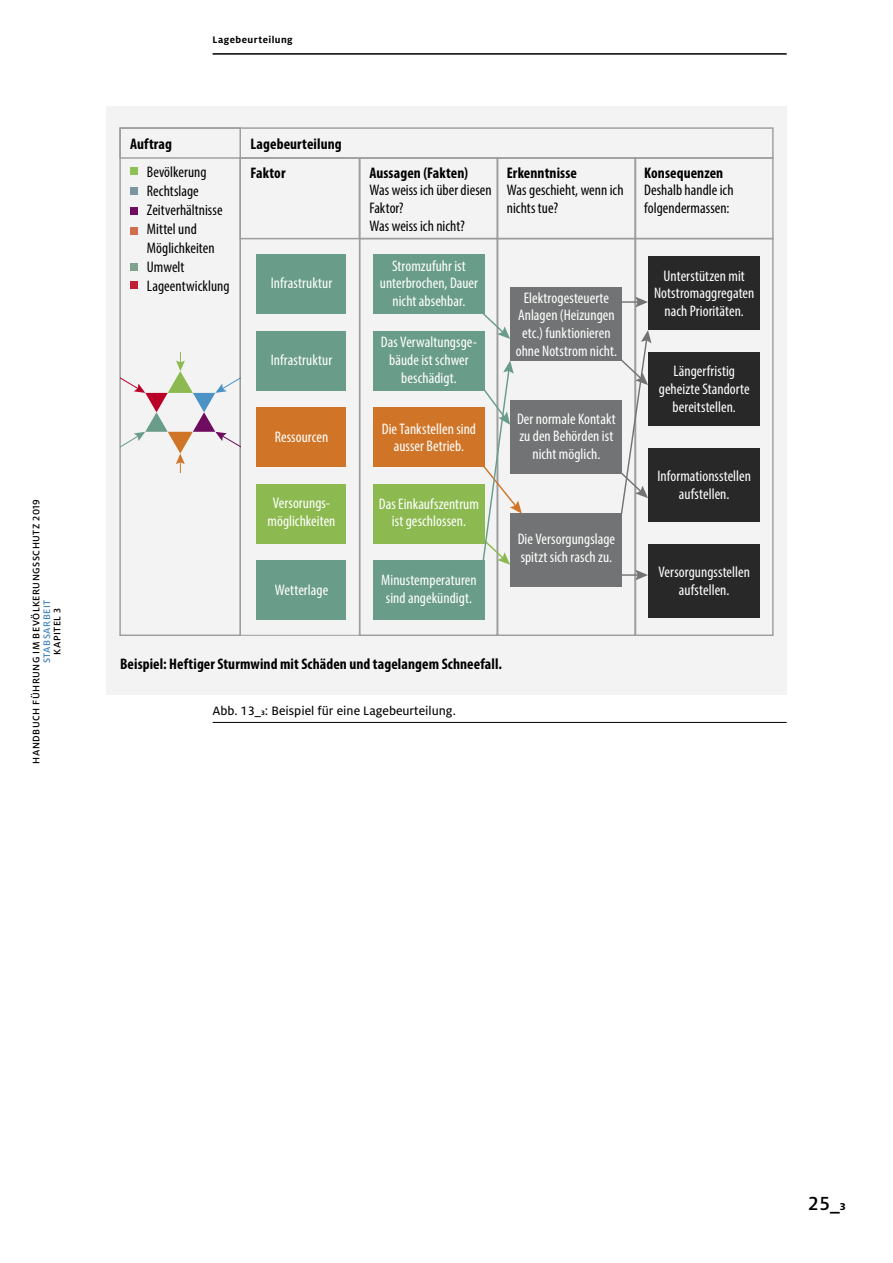
<style>
.page{position:relative;width:893px;height:1263px;background:#fff}
.page>*{position:absolute;margin:0;border:0;box-sizing:border-box;transform-origin:0 0}
.t1{font:500 21px "Milo OT";color:#000}
.t2{font:condensed 15.3px/17.7px "Myriad Pro";letter-spacing:.005em;color:#fff;text-align:center}
.t3{font:condensed 15.3px/17.7px "Myriad Pro";letter-spacing:.005em;color:#000}
.t4{font:700 condensed 15.3px/28.8px "Myriad Pro";letter-spacing:.005em;color:#000}
.t5{font:13.5px "Milo OT Text";color:#000}
.t6{font:500 10.5px/10.5px "Milo OT";letter-spacing:.05em;color:#000;text-align:center}
.t7{font:700 10.5px "Milo OT";letter-spacing:.04em;color:#000}
.s1{color:#4587c1}
.s2{font-weight:700}
</style>
<div class="page">
<hr style="left:213px;top:53px;width:574px;height:2px;background:#000">
<hr style="left:213px;top:722px;width:574px;height:1px;background:#000">
<div style="left:106px;top:106px;width:681px;height:588px;background:#f3f3f3"></div>
<div style="left:373px;top:331px;width:111px;height:59px;background:#699c89"></div>
<div style="left:256px;top:254px;width:90px;height:60px;background:#699c89"></div>
<div style="left:256px;top:331px;width:90px;height:59px;background:#699c89"></div>
<div style="left:256px;top:407px;width:90px;height:60px;background:#d07527"></div>
<div style="left:256px;top:484px;width:90px;height:59px;background:#8cba50"></div>
<div style="left:256px;top:560px;width:90px;height:60px;background:#699c89"></div>
<div style="left:373px;top:254px;width:111px;height:60px;background:#699c89"></div>
<div style="left:510px;top:287px;width:112px;height:73px;background:#727374"></div>
<div style="left:510px;top:400px;width:112px;height:74px;background:#727374"></div>
<div style="left:510px;top:513px;width:112px;height:74px;background:#727374"></div>
<div style="left:373px;top:407px;width:111px;height:60px;background:#d07527"></div>
<div style="left:373px;top:484px;width:111px;height:59px;background:#8cba50"></div>
<div style="left:373px;top:560px;width:111px;height:60px;background:#699c89"></div>
<div style="left:648px;top:256px;width:111px;height:74px;background:#282829"></div>
<div style="left:648px;top:352px;width:111px;height:74px;background:#282829"></div>
<div style="left:648px;top:448px;width:111px;height:74px;background:#282829"></div>
<div style="left:648px;top:544px;width:111px;height:74px;background:#282829"></div>
<div style="left:119px;top:127px;width:122px;height:509px;border:1px solid #9d9d9f"></div>
<div style="left:240px;top:238px;width:120px;height:397px;border:1px solid #9d9d9f"></div>
<div style="left:359px;top:238px;width:139px;height:398px;border:1px solid #9d9d9f"></div>
<div style="left:635px;top:238px;width:139px;height:398px;border:1px solid #9d9d9f"></div>
<svg style="left:482px;top:301px;width:28px;height:38px"></svg>
<hr style="left:609px;top:301px;width:30px;height:2px;background:#727374">
<svg style="left:635px;top:297px;width:13px;height:10px"></svg>
<hr style="left:609px;top:574px;width:30px;height:2px;background:#727374">
<svg style="left:635px;top:570px;width:13px;height:10px"></svg>
<svg style="left:470px;top:360px;width:52px;height:205px"></svg>
<svg style="left:607px;top:330px;width:44px;height:189px"></svg>
<svg style="left:120px;top:352px;width:120px;height:120px"></svg>
<div style="left:119px;top:127px;width:655px;height:32px;border:1px solid #9d9d9f"></div>
<div style="left:239px;top:157px;width:121px;height:82px;border:1px solid #9d9d9f"></div>
<div style="left:359px;top:157px;width:139px;height:82px;border:1px solid #9d9d9f"></div>
<div style="left:497px;top:157px;width:139px;height:82px;border:1px solid #9d9d9f"></div>
<div style="left:635px;top:157px;width:139px;height:82px;border:1px solid #9d9d9f"></div>
<div style="left:130px;top:167px;width:8px;height:7px;background:#8ec155"></div>
<div style="left:130px;top:187px;width:8px;height:8px;background:#7895a0"></div>
<div style="left:130px;top:207px;width:8px;height:8px;background:#6f0c60"></div>
<div style="left:130px;top:227px;width:8px;height:8px;background:#cf6d4c"></div>
<div style="left:130px;top:263px;width:8px;height:8px;background:#7fa28c"></div>
<div style="left:130px;top:281px;width:8px;height:8px;background:#c12035"></div>
<p class="t6" style="left:31px;top:764px;width:266px;rotate:-90deg">HANDBUCH FÜHRUNG IM BEVÖLKERUNGSSCHUTZ 2019<br><span class="s1">STABSARBEIT<br></span>KAPITEL 3</p>
<p class="t7" style="left:213px;top:34px;width:82px">Lagebeurteilung</p>
<p class="t4" style="left:130px;top:129px;width:43px">Auftrag</p>
<p class="t4" style="left:250px;top:129px;width:93px">Lagebeurteilung<br>Faktor</p>
<p class="t3" style="left:147px;top:162px;width:84px;line-height:19px">Bevölkerung<br>Rechtslage<br>Zeitverhältnisse<br>Mittel und<br>Möglichkeiten<br>Umwelt<br>Lageentwicklung</p>
<p class="t2" style="left:271px;top:274px;width:63px">Infrastruktur</p>
<p class="t2" style="left:271px;top:351px;width:63px">Infrastruktur</p>
<p class="t2" style="left:275px;top:428px;width:55px">Ressourcen</p>
<p class="t2" style="left:267px;top:494px;width:70px">Versorungs&shy;möglichkeiten</p>
<p class="t2" style="left:275px;top:581px;width:55px">Wetterlage</p>
<p class="t3" style="left:369px;top:164px;width:124px"><span class="s2">Aussagen (Fakten)<br></span>Was weiss ich über diesen<br>Faktor?<br>Was weiss ich nicht?</p>
<p class="t3" style="left:507px;top:164px;width:118px"><span class="s2">Erkenntnisse<br></span>Was geschieht, wenn ich nichts tue?</p>
<p class="t3" style="left:644px;top:164px;width:91px"><span class="s2">Konsequenzen<br></span>Deshalb handle ich folgendermassen:</p>
<p class="t2" style="left:380px;top:257px;width:100px">Stromzufuhr ist unterbrochen, Dauer nicht absehbar.</p>
<p class="t2" style="left:381px;top:333px;width:98px">Das Verwaltungsge&shy;bäude ist schwer beschädigt.</p>
<p class="t2" style="left:382px;top:419px;width:96px">Die Tankstellen sind ausser Betrieb.</p>
<p class="t2" style="left:379px;top:494px;width:102px">Das Einkaufszentrum ist geschlossen.</p>
<p class="t2" style="left:381px;top:571px;width:97px">Minustemperaturen sind angekündigt.</p>
<p class="t2" style="left:516px;top:289px;width:103px">Elektrogesteuerte<br>Anlagen (Heizungen etc.) funktionieren ohne Notstrom nicht.</p>
<p class="t2" style="left:517px;top:410px;width:100px">Der normale Kontakt zu den Behörden ist nicht möglich.</p>
<p class="t2" style="left:518px;top:530px;width:99px;text-align:left">Die Versorgungslage spitzt sich rasch zu.</p>
<p class="t2" style="left:654px;top:266px;width:102px">Unterstützen mit<br>Notstromaggregaten nach Prioritäten.</p>
<p class="t2" style="left:659px;top:362px;width:92px">Längerfristig geheizte Standorte bereitstellen.</p>
<p class="t2" style="left:657px;top:467px;width:95px">Informationsstellen aufstellen.</p>
<p class="t2" style="left:659px;top:563px;width:93px">Versorgungsstellen aufstellen.</p>
<p class="t4" style="left:120px;top:649px;width:383px">Beispiel: Heftiger Sturmwind mit Schäden und tagelangem Schneefall.</p>
<p class="t5" style="left:213px;top:704px;width:245px">Abb. 13_3: Beispiel für eine Lagebeurteilung.</p>
<p class="t1" style="left:808px;top:1191px;width:39px">25_3</p>
</div>
